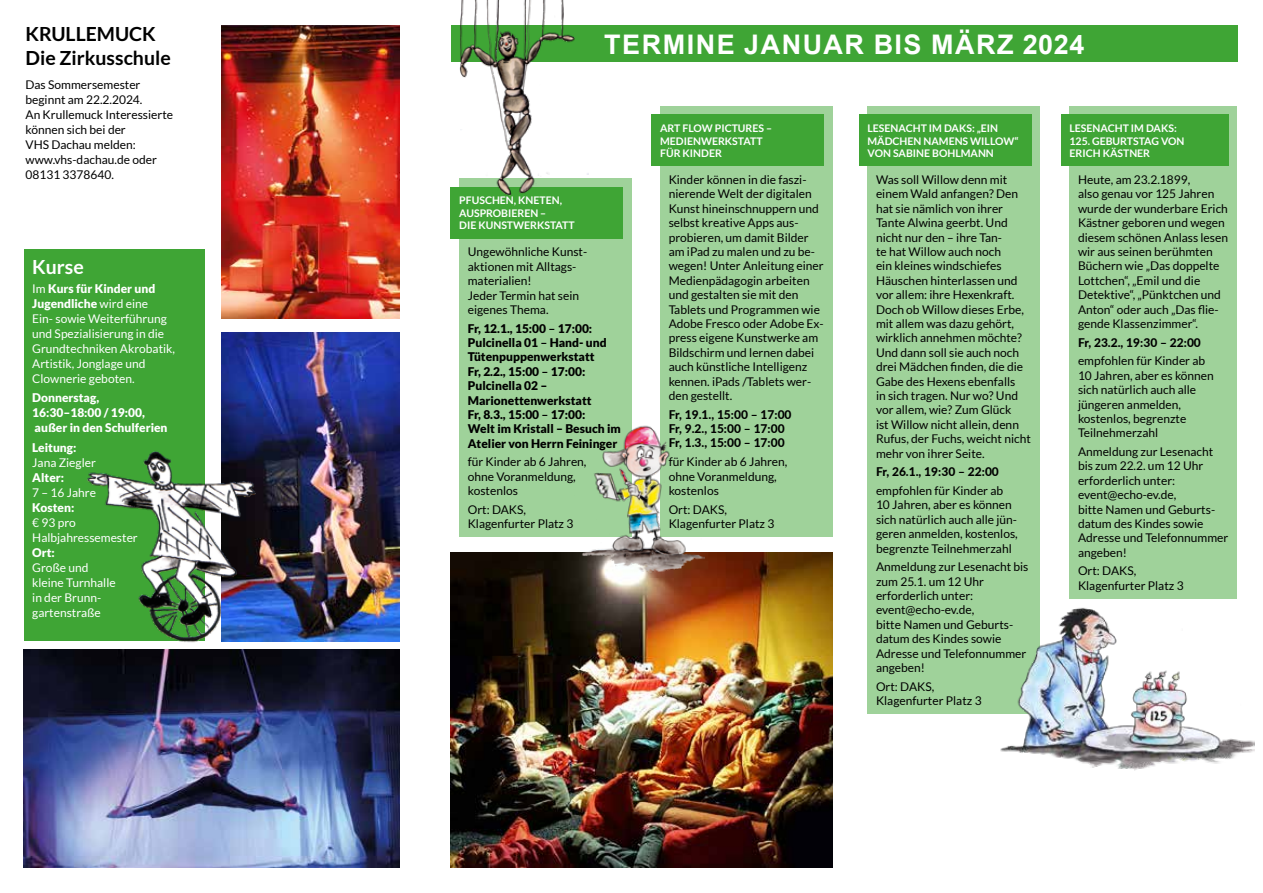
<style>
.page{position:relative;width:1263px;height:893px;background:#fff}
.page>*{position:absolute;margin:0;border:0;box-sizing:border-box;transform-origin:0 0}
.t1{font:700 27px "Arial";letter-spacing:.055em;color:#fff}
.t2{font:700 19.5px/24px "Lato";color:#000}
.t3{font:700 19.5px "Lato";color:#fff}
.t4{font:12px/14.4px "Lato";color:#000}
.t5{font:12px/15px "Lato";color:#fff}
.t6{font:900 12px/14.4px "Lato";color:#000}
.t7{font:800 12px/14.4px "Lato";color:#000}
.t8{font:900 12px/15px "Lato";color:#fff}
.t9{font:700 10.5px/12.6px "Lato";color:#fff}
.s1{font-weight:900}
.s2{font-weight:800}
</style>
<div class="page">
<div style="left:451px;top:26px;width:786px;height:36px;background:#3fa535"></div>
<div style="left:660px;top:106px;width:172px;height:430px;background:#9fd29a"></div>
<div style="left:867px;top:106px;width:173px;height:608px;background:#9fd29a"></div>
<div style="left:652px;top:115px;width:172px;height:51px;background:#3fa535"></div>
<div style="left:859px;top:115px;width:172px;height:51px;background:#3fa535"></div>
<div style="left:459px;top:179px;width:172px;height:358px;background:#9fd29a"></div>
<div style="left:451px;top:187px;width:172px;height:51px;background:#3fa535"></div>
<div style="left:1069px;top:106px;width:168px;height:492px;background:#9fd29a"></div>
<div style="left:1061px;top:115px;width:168px;height:51px;background:#3fa535"></div>
<img style="left:221px;top:26px;width:179px;height:293px">
<img style="left:221px;top:332px;width:179px;height:309px">
<img style="left:24px;top:650px;width:376px;height:217px">
<div style="left:24px;top:250px;width:180px;height:391px;background:#3fa535"></div>
<img style="left:85px;top:439px;width:174px;height:211px">
<img style="left:1000px;top:598px;width:254px;height:173px">
<img style="left:451px;top:553px;width:381px;height:314px">
<img style="left:574px;top:416px;width:131px;height:177px">
<img style="left:450px;top:0;width:143px;height:204px">
<h2 class="t2" style="left:26px;top:22px;width:147px">KRULLEMUCK<br>Die Zirkusschule</h2>
<p class="t4" style="left:26px;top:77px;width:149px;line-height:15px">Das Sommersemester beginnt am 22.2.2024.<br>An Krullemuck Interessierte können sich bei der<br>VHS Dachau melden: www.vhs-dachau.de oder<br>08131 3378640.</p>
<h2 class="t3" style="left:32px;top:256px;width:53px">Kurse</h2>
<p class="t5" style="left:32px;top:281px;width:144px">Im <span class="s1">Kurs für Kinder und<br>Jugendliche</span> wird eine<br>Ein- sowie Weiterführung und Spezialisierung in die<br>Grundtechniken Akrobatik,<br>Artistik, Jonglage und<br>Clownerie geboten.</p>
<p class="t8" style="left:32px;top:390px;width:137px">Donnerstag,<br>16:30–18:00 / 19:00, außer in den Schulferien</p>
<p class="t8" style="left:32px;top:439px;width:46px">Leitung:</p>
<p class="t5" style="left:32px;top:455px;width:65px">Jana Ziegler</p>
<p class="t8" style="left:32px;top:469px;width:33px">Alter:</p>
<p class="t5" style="left:32px;top:485px;width:65px">7 – 16 Jahre</p>
<p class="t8" style="left:32px;top:499px;width:44px">Kosten:</p>
<p class="t5" style="left:32px;top:515px;width:107px">€ 93 pro<br>Halbjahressemester</p>
<p class="t8" style="left:32px;top:544px;width:24px">Ort:</p>
<p class="t5" style="left:32px;top:560px;width:85px">Große und kleine Turnhalle in der Brunn&shy;gartenstraße</p>
<h1 class="t1" style="left:604px;top:25px;width:482px">TERMINE JANUAR BIS MÄRZ 2024</h1>
<p class="t9" style="left:459px;top:194px;width:117px">PFUSCHEN, KNETEN,<br>AUSPROBIEREN –<br>DIE KUNSTWERKSTATT</p>
<p class="t4" style="left:468px;top:245px;width:121px">Ungewöhnliche Kunst&shy;aktionen mit Alltags&shy;materialien!<br>Jeder Termin hat sein eigenes Thema.</p>
<p class="t6" style="left:468px;top:321px;width:155px">Fr, 12.1., 15:00 <span class="s2">–</span> 17:00:<br>Pulcinella 01 <span class="s2">–</span> Hand- und<br>Tütenpuppenwerkstatt<br>Fr, 2.2., 15:00 <span class="s2">–</span> 17:00:<br>Pulcinella 02 –<br>Marionettenwerkstatt<br>Fr, 8.3., 15:00 <span class="s2">–</span> 17:00:<br>Welt im Kristall – Besuch im<br>Atelier von Herrn Feininger</p>
<p class="t4" style="left:468px;top:455px;width:120px">für Kinder ab 6 Jahren, ohne Voranmeldung, kostenlos</p>
<p class="t4" style="left:468px;top:502px;width:107px">Ort: DAKS,<br>Klagenfurter Platz 3</p>
<p class="t9" style="left:660px;top:122px;width:113px">ART FLOW PICTURES –<br>MEDIENWERKSTATT<br>FÜR KINDER</p>
<p class="t9" style="left:867px;top:122px;width:153px">LESENACHT IM DAKS: „EIN<br>MÄDCHEN NAMENS WILLOW“<br>VON SABINE BOHLMANN</p>
<p class="t4" style="left:669px;top:172px;width:157px">Kinder können in die faszi&shy;nierende Welt der digitalen<br>Kunst hineinschnuppern und selbst kreative Apps aus&shy;probieren, um damit Bilder am iPad zu malen und zu be&shy;wegen! Unter Anleitung einer<br>Medienpädagogin arbeiten und gestalten sie mit den<br>Tablets und Programmen wie<br>Adobe Fresco oder Adobe Ex&shy;press eigene Kunstwerke am<br>Bildschirm und lernen dabei auch künstliche Intelligenz kennen. iPads /Tablets wer&shy;den gestellt.</p>
<p class="t7" style="left:669px;top:407px;width:124px">Fr, 19.1., 15:00 – 17:00<br>Fr, 9.2., 15:00 – 17:00<br>Fr, 1.3., 15:00 – 17:00</p>
<p class="t4" style="left:669px;top:454px;width:120px">für Kinder ab 6 Jahren, ohne Voranmeldung, kostenlos</p>
<p class="t4" style="left:669px;top:502px;width:107px">Ort: DAKS,<br>Klagenfurter Platz 3</p>
<p class="t4" style="left:876px;top:172px;width:156px">Was soll Willow denn mit einem Wald anfangen? Den hat sie nämlich von ihrer<br>Tante Alwina geerbt. Und nicht nur den – ihre Tan-<br>te hat Willow auch noch<br>ein kleines windschiefes<br>Häuschen hinterlassen und vor allem: ihre Hexenkraft.<br>Doch ob Willow dieses Erbe, mit allem was dazu gehört, wirklich annehmen möchte?<br>Und dann soll sie auch noch drei Mädchen finden, die die<br>Gabe des Hexens ebenfalls<br>in sich tragen. Nur wo? Und vor allem, wie? Zum Glück<br>ist Willow nicht allein, denn<br>Rufus, der Fuchs, weicht nicht mehr von ihrer Seite.</p>
<p class="t7" style="left:876px;top:464px;width:124px">Fr, 26.1., 19:30 – 22:00</p>
<p class="t4" style="left:876px;top:483px;width:143px">empfohlen für Kinder ab<br>10 Jahren, aber es können sich natürlich auch alle jün&shy;geren anmelden, kostenlos, begrenzte Teilnehmerzahl</p>
<p class="t4" style="left:876px;top:560px;width:154px">Anmeldung zur Lesenacht bis zum 25.1. um 12 Uhr erforderlich unter: event@echo-ev.de,<br>bitte Namen und Geburts&shy;datum des Kindes sowie<br>Adresse und Telefonnummer angeben!</p>
<p class="t4" style="left:876px;top:679px;width:107px">Ort: DAKS,<br>Klagenfurter Platz 3</p>
<p class="t9" style="left:1069px;top:122px;width:116px">LESENACHT IM DAKS:<br>125. GEBURTSTAG VON<br>ERICH KÄSTNER</p>
<p class="t4" style="left:1078px;top:172px;width:152px">Heute, am 23.2.1899,<br>also genau vor 125 Jahren wurde der wunderbare Erich<br>Kästner geboren und wegen diesem schönen Anlass lesen wir aus seinen berühmten<br>Büchern wie „Das doppelte<br>Lottchen“, „Emil und die<br>Detektive“, „Pünktchen und<br>Anton“ oder auch „Das flie&shy;gende Klassenzimmer“.</p>
<p class="t7" style="left:1078px;top:335px;width:124px">Fr, 23.2., 19:30 – 22:00</p>
<p class="t4" style="left:1078px;top:354px;width:137px">empfohlen für Kinder ab<br>10 Jahren, aber es können sich natürlich auch alle jüngeren anmelden, kostenlos, begrenzte<br>Teilnehmerzahl</p>
<p class="t4" style="left:1078px;top:444px;width:152px">Anmeldung zur Lesenacht bis zum 22.2. um 12 Uhr erforderlich unter: event@echo-ev.de,<br>bitte Namen und Geburts&shy;datum des Kindes sowie<br>Adresse und Telefonnummer angeben!</p>
<p class="t4" style="left:1078px;top:564px;width:107px">Ort: DAKS,<br>Klagenfurter Platz 3</p>
</div>
